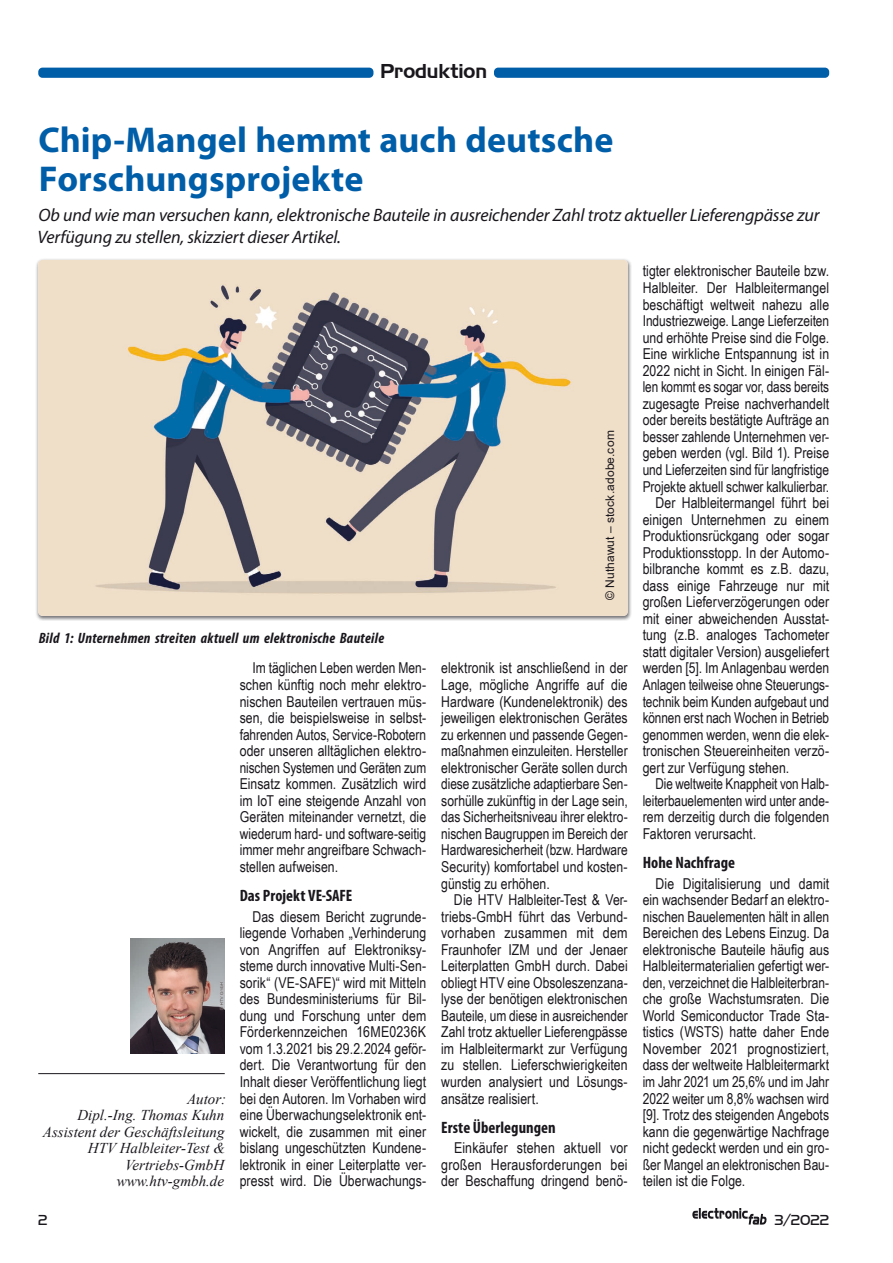
<style>
.page{position:relative;width:893px;height:1263px;background:#fff}
.page>*{position:absolute;margin:0;border:0;box-sizing:border-box;transform-origin:0 0}
.t1{font:700 36px/39.6px "Myriad Pro";letter-spacing:.005em;color:#005da8}
.t2{font:19.5px "Handel Gothic BT";letter-spacing:-.005em;color:#1a171c}
.t3{font:italic 18px/21.6px "Myriad Pro";letter-spacing:-.01em;color:#1a171c}
.t4{font:700 condensed 16.5px "Myriad Pro";letter-spacing:.005em;color:#1a171c}
.t5{font:15px/16.5px "Arial Narrow";color:#1a171c;text-align:justify}
.t6{font:italic 15px/16.5px "Times New Roman";color:#1a171c;text-align:right}
.t7{font:15px "Arial Narrow";color:#1a171c;scale:.96 1}
.t8{font:italic 700 condensed 15px "Myriad Pro";letter-spacing:.02em;color:#1a171c}
.t9{font:15px "Arial Narrow";color:#1a171c;scale:.95 1}
.t10{font:15px "Handel Got D Ligh";color:#1a171c}
.t11{font:12px "Arial";letter-spacing:.015em;color:#1a171c}
</style>
<div class="page">
<svg style="left:692px;top:1208px;width:75px;height:17px"></svg>
<hr style="left:38px;top:1073px;width:187px;height:1px;background:#1a171c">
<div style="left:35px;top:258px;width:597px;height:363px;background:#1a171c;opacity:.6"></div>
<img style="left:38px;top:260px;width:590px;height:356px">
<div style="left:38px;top:68px;width:335px;height:10px;background:#005da8;border-radius:4px"></div>
<div style="left:494px;top:68px;width:335px;height:10px;background:#005da8;border-radius:4px"></div>
<img style="left:130px;top:938px;width:95px;height:116px">
<h2 class="t2" style="left:380px;top:59px;width:108px">Produktion</h2>
<h1 class="t1" style="left:39px;top:119px;width:576px">Chip-Mangel hemmt auch deutsche<br>Forschungsprojekte</h1>
<p class="t3" style="left:38px;top:204px;width:783px">Ob und wie man versuchen kann, elektronische Bauteile in ausreichender Zahl trotz aktueller Lieferengpässe zur<br>Verfügung zu stellen, skizziert dieser Artikel.</p>
<p class="t8" style="left:39px;top:629px;width:347px">Bild 1: Unternehmen streiten aktuell um elektronische Bauteile</p>
<p class="t6" style="left:43px;top:1090px;width:185px">Autor:<br>Dipl.-Ing. Thomas Kuhn<br>Assistent der Geschäftsleitung<br>HTV Halbleiter-Test &amp;<br>Vertriebs-GmbH www.htv-gmbh.de</p>
<p class="t5" style="left:240px;top:659px;width:188px;text-indent:13px">Im täglichen Leben werden Men&shy;schen künftig noch mehr elektro&shy;nischen Bauteilen vertrauen müs&shy;sen, die beispielsweise in selbst&shy;fahrenden Autos, Service-Robotern oder unseren alltäglichen elektro&shy;nischen Systemen und Geräten zum Einsatz kommen. Zusätzlich wird im IoT eine steigende Anzahl von Geräten miteinander vernetzt, die wiederum hard- und software-seitig immer mehr angreifbare Schwach&shy;stellen aufweisen.</p>
<p class="t4" style="left:240px;top:885px;width:114px">Das Projekt VE-SAFE</p>
<p class="t5" style="left:240px;top:907px;width:188px;text-indent:13px">Das diesem Bericht zugrunde&shy;liegende Vorhaben „Verhinderung von Angriffen auf Elektroniksy&shy;steme durch innovative Multi-Sen&shy;sorik“ (VE-SAFE)“ wird mit Mitteln des Bundesministeriums für Bil&shy;dung und Forschung unter dem Förderkennzeichen 16ME0236K vom 1.3.2021 bis 29.2.2024 geför&shy;dert. Die Verantwortung für den Inhalt dieser Veröffentlichung liegt bei den Autoren. Im Vorhaben wird eine Überwachungselektronik ent&shy;wickelt, die zusammen mit einer bislang ungeschützten Kundene&shy;lektronik in einer Leiterplatte ver&shy;presst wird. Die Überwachungs-</p>
<p class="t11" style="left:602px;top:600px;width:171px;rotate:-90deg">© Nuthawut – stock.adobe.com</p>
<p class="t5" style="left:441px;top:659px;width:188px">elektronik ist anschließend in der Lage, mögliche Angriffe auf die Hardware (Kundenelektronik) des jeweiligen elektronischen Gerätes zu erkennen und passende Gegen&shy;maßnahmen einzuleiten. Hersteller elektronischer Geräte sollen durch diese zusätzliche adaptierbare Sen&shy;sorhülle zukünftig in der Lage sein, das Sicherheitsniveau ihrer elektro&shy;nischen Baugruppen im Bereich der Hardwaresicherheit (bzw. Hardware Security) komfortabel und kosten&shy;günstig zu erhöhen.</p>
<p class="t5" style="left:441px;top:891px;width:188px;text-indent:13px">Die HTV Halbleiter-Test &amp; Ver&shy;triebs-GmbH führt das Verbund&shy;vorhaben zusammen mit dem Fraunhofer IZM und der Jenaer Leiterplatten GmbH durch. Dabei obliegt HTV eine Obsoleszenzana&shy;lyse der benötigen elektronischen Bauteile, um diese in ausreichender Zahl trotz aktueller Lieferengpässe im Halbleitermarkt zur Verfügung zu stellen. Lieferschwierigkeiten wurden analysiert und Lösungs&shy;ansätze realisiert.</p>
<p class="t4" style="left:441px;top:1117px;width:116px">Erste Überlegungen</p>
<p class="t5" style="left:441px;top:1139px;width:188px;text-indent:13px">Einkäufer stehen aktuell vor großen Herausforderungen bei der Beschaffung dringend benö-</p>
<p class="t5" style="left:643px;top:262px;width:188px">tigter elektronischer Bauteile bzw.</p>
<p class="t5" style="left:643px;top:279px;width:188px">Halbleiter. Der Halbleitermangel</p>
<p class="t5" style="left:643px;top:295px;width:188px">beschäftigt weltweit nahezu alle</p>
<p class="t5" style="left:643px;top:312px;width:188px">Industriezweige. Lange Lieferzeiten</p>
<p class="t5" style="left:643px;top:328px;width:188px">und erhöhte Preise sind die Folge.</p>
<p class="t5" style="left:643px;top:345px;width:188px">Eine wirkliche Entspannung ist in</p>
<p class="t5" style="left:643px;top:362px;width:188px">2022 nicht in Sicht. In einigen Fäl-</p>
<p class="t7" style="left:643px;top:376px;width:196px">len kommt es sogar vor, dass bereits</p>
<p class="t5" style="left:643px;top:395px;width:188px">zugesagte Preise nachverhandelt</p>
<p class="t5" style="left:643px;top:411px;width:188px">oder bereits bestätigte Aufträge an</p>
<p class="t5" style="left:643px;top:428px;width:188px">besser zahlende Unternehmen ver-</p>
<p class="t5" style="left:643px;top:444px;width:188px">geben werden (vgl. Bild 1). Preise</p>
<p class="t5" style="left:643px;top:461px;width:188px">und Lieferzeiten sind für langfristige</p>
<p class="t5" style="left:643px;top:477px;width:188px">Projekte aktuell schwer kalkulierbar.</p>
<p class="t5" style="left:655px;top:494px;width:175px">Der Halbleitermangel führt bei</p>
<p class="t5" style="left:643px;top:510px;width:188px">einigen Unternehmen zu einem</p>
<p class="t5" style="left:643px;top:527px;width:188px">Produktionsrückgang oder sogar</p>
<p class="t5" style="left:643px;top:544px;width:188px">Produktionsstopp. In der Automo-</p>
<p class="t5" style="left:643px;top:560px;width:188px">bilbranche kommt es z.B. dazu,</p>
<p class="t5" style="left:643px;top:577px;width:188px">dass einige Fahrzeuge nur mit</p>
<p class="t5" style="left:643px;top:593px;width:188px">großen Lieferverzögerungen oder</p>
<p class="t5" style="left:643px;top:610px;width:188px">mit einer abweichenden Ausstat-</p>
<p class="t5" style="left:643px;top:626px;width:188px">tung (z.B. analoges Tachometer</p>
<p class="t5" style="left:643px;top:643px;width:188px">statt digitaler Version) ausgeliefert</p>
<p class="t5" style="left:643px;top:659px;width:188px">werden [5]. Im Anlagenbau werden</p>
<p class="t5" style="left:643px;top:676px;width:188px">Anlagen teilweise ohne Steuerungs-</p>
<p class="t5" style="left:643px;top:692px;width:188px">technik beim Kunden aufgebaut und</p>
<p class="t7" style="left:643px;top:707px;width:196px">können erst nach Wochen in Betrieb</p>
<p class="t5" style="left:643px;top:725px;width:188px">genommen werden, wenn die elek-</p>
<p class="t5" style="left:643px;top:742px;width:188px">tronischen Steuereinheiten verzö-</p>
<p class="t5" style="left:643px;top:759px;width:148px">gert zur Verfügung stehen.</p>
<p class="t9" style="left:655px;top:773px;width:184px">Die weltweite Knappheit von Halb-</p>
<p class="t5" style="left:643px;top:792px;width:188px">leiterbauelementen wird unter ande-</p>
<p class="t5" style="left:643px;top:808px;width:188px">rem derzeitig durch die folgenden</p>
<p class="t5" style="left:643px;top:825px;width:115px">Faktoren verursacht.</p>
<p class="t4" style="left:643px;top:852px;width:94px">Hohe Nachfrage</p>
<p class="t5" style="left:643px;top:874px;width:188px;text-indent:13px">Die Digitalisierung und damit ein wachsender Bedarf an elektro&shy;nischen Bauelementen hält in allen Bereichen des Lebens Einzug. Da elektronische Bauteile häufig aus Halbleitermaterialien gefertigt wer&shy;den, verzeichnet die Halbleiterbran&shy;che große Wachstumsraten. Die World Semiconductor Trade Sta&shy;tistics (WSTS) hatte daher Ende November 2021 prognostiziert, dass der weltweite Halbleitermarkt im Jahr 2021 um 25,6% und im Jahr 2022 weiter um 8,8% wachsen wird [9]. Trotz des steigenden Angebots kann die gegenwärtige Nachfrage nicht gedeckt werden und ein gro&shy;ßer Mangel an elektronischen Bau&shy;teilen ist die Folge.</p>
<p class="t10" style="left:38px;top:1211px;width:11px">2</p>
<p class="t10" style="left:774px;top:1211px;width:56px">3/2022</p>
</div>
